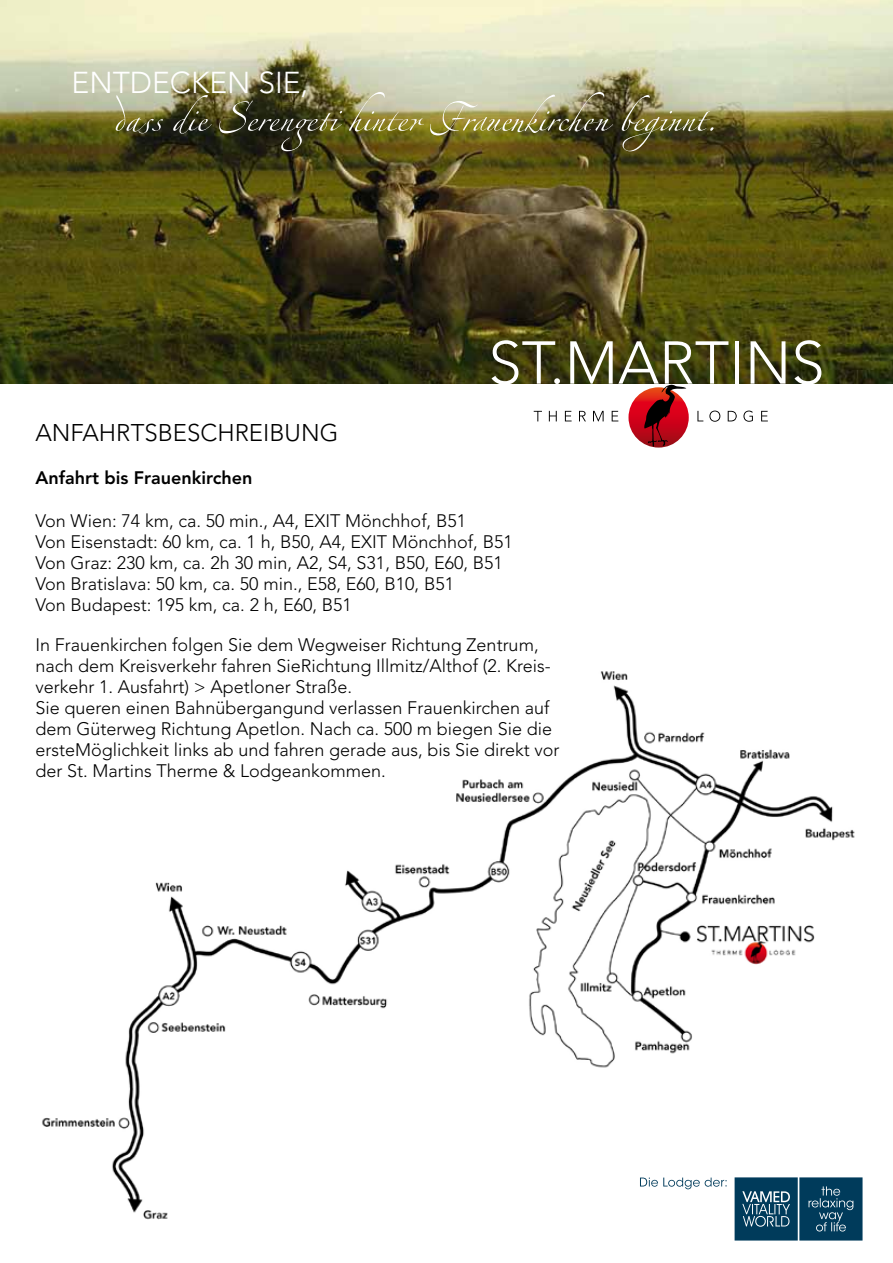
<style>
.page{position:relative;width:893px;height:1263px;background:#fff}
.page>*{position:absolute;margin:0;border:0;box-sizing:border-box;transform-origin:0 0}
.t1{font:52.5px "Zapfino Extra LT Pro";color:#fff}
.t2{font:300 30px "Avenir LT";color:#fff}
.t3{font:300 24px "Avenir LT";color:#000}
.t4{font:300 18px/21px "Avenir LT";color:#000}
.t5{font:800 18px "Avenir LT";color:#000}
</style>
<div class="page">
<img style="left:0;top:0;width:893px;height:383px">
<svg style="left:743px;top:411px;width:10px;height:11px"></svg>
<svg style="left:761px;top:411px;width:7px;height:10px"></svg>
<svg style="left:491px;top:340px;width:246px;height:107px"></svg>
<hr style="left:735px;top:341px;width:4px;height:43px;background:#fff">
<svg style="left:751px;top:341px;width:34px;height:43px"></svg>
<svg style="left:794px;top:340px;width:27px;height:44px"></svg>
<img style="left:42px;top:671px;width:816px;height:570px">
<svg style="left:735px;top:1177px;width:127px;height:63px;background:#1d516d"></svg>
<svg style="left:640px;top:1177px;width:86px;height:12px"></svg>
<h2 class="t2" style="left:72px;top:65px;width:238px">Entdecken Sie,</h2>
<h1 class="t1" style="left:114px;top:82px;width:605px">dass die Serengeti hinter Frauenkirchen beginnt.</h1>
<h3 class="t3" style="left:35px;top:419px;width:304px">Anfahrtsbeschreibung</h3>
<p class="t5" style="left:35px;top:467px;width:219px">Anfahrt bis Frauenkirchen</p>
<p class="t4" style="left:35px;top:510px;width:479px">Von Wien: 74 km, ca. 50 min., A4, EXIT Mönchhof, B51<br>Von Eisenstadt: 60 km, ca. 1 h, B50, A4, EXIT Mönchhof, B51<br>Von Graz: 230 km, ca. 2h 30 min, A2, S4, S31, B50, E60, B51<br>Von B ratislava: 50 km, ca. 50 min., E58, E60, B 10, B51<br>Von B udapest: 195 km, ca. 2 h, E60, B51</p>
<p class="t4" style="left:35px;top:635px;width:526px">I n Frauenkirchen folgen Sie dem Wegweiser Richtung Zentrum, nach dem Kreisverkehr fahren SieRichtung I llmitz/Althof (2. Kreis&shy;verkehr 1. Ausfahrt) &gt; Apetloner Straße.<br>Sie queren einen Bahnübergangund verlassen Frauenkirchen auf dem Güterweg Richtung Apetlon. N ach ca. 500 m biegen Sie die ersteMöglichkeit links ab und fahren gerade aus, bis Sie direkt vor der St. Martins Therme &amp; Lodgeankommen.</p>
</div>
